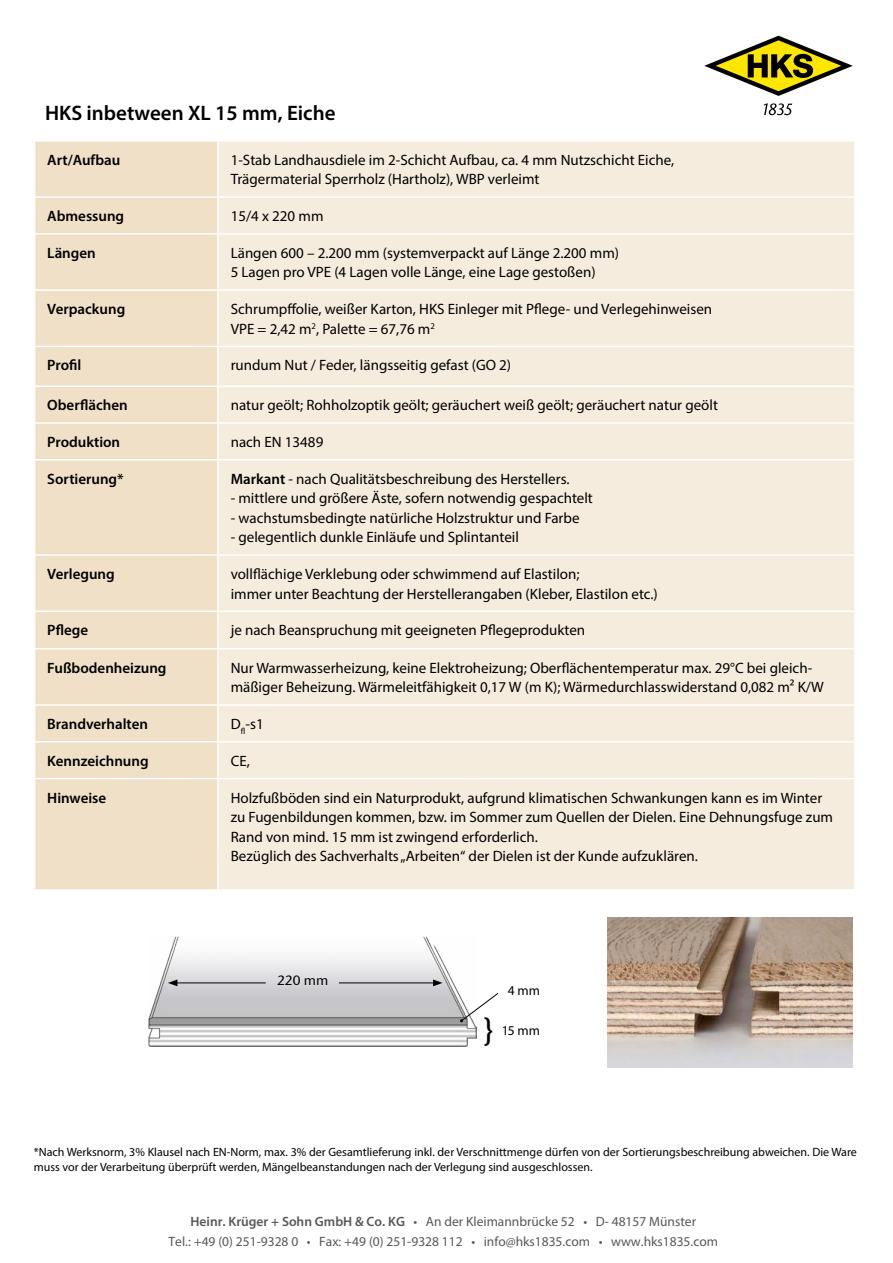
<style>
.page{position:relative;width:893px;height:1263px;background:#fff}
.page>*{position:absolute;margin:0;border:0;box-sizing:border-box;transform-origin:0 0}
.t1{font:500 30.75px "Stone Sans ITC";color:#000}
.t2{font:600 21px "Myriad Pro";color:#000}
.t3{font:15px/19.5px "Myriad Pro";color:#000}
.t4{font:600 15px "Myriad Pro";color:#000}
.t5{font:13.5px/19.5px "Myriad Pro";color:#575756;text-align:center}
.t6{font:13.5px "Myriad Pro";color:#000}
.t7{font:500 13.5px "Stone Sans ITC";color:#000}
.t8{font:12px/14.4px "Myriad Pro";color:#000}
.s1{font-weight:600}
</style>
<div class="page">
<div style="left:35px;top:142px;width:182px;height:747px;background:#efe0c7"></div>
<div style="left:219px;top:142px;width:635px;height:747px;background:#f6ecde"></div>
<hr style="left:34px;top:196px;width:184px;height:2px;background:#fff">
<hr style="left:218px;top:196px;width:638px;height:2px;background:#fff">
<hr style="left:34px;top:233px;width:184px;height:2px;background:#fff">
<hr style="left:218px;top:233px;width:638px;height:2px;background:#fff">
<hr style="left:34px;top:289px;width:184px;height:2px;background:#fff">
<hr style="left:218px;top:289px;width:638px;height:2px;background:#fff">
<hr style="left:34px;top:346px;width:184px;height:1px;background:#fff">
<hr style="left:218px;top:346px;width:638px;height:1px;background:#fff">
<hr style="left:34px;top:385px;width:184px;height:2px;background:#fff">
<hr style="left:218px;top:385px;width:638px;height:2px;background:#fff">
<hr style="left:34px;top:422px;width:184px;height:2px;background:#fff">
<hr style="left:218px;top:422px;width:638px;height:2px;background:#fff">
<hr style="left:34px;top:459px;width:184px;height:1px;background:#fff">
<hr style="left:218px;top:459px;width:638px;height:1px;background:#fff">
<hr style="left:34px;top:554px;width:184px;height:2px;background:#fff">
<hr style="left:218px;top:554px;width:638px;height:2px;background:#fff">
<hr style="left:34px;top:610px;width:184px;height:2px;background:#fff">
<hr style="left:218px;top:610px;width:638px;height:2px;background:#fff">
<hr style="left:34px;top:648px;width:184px;height:1px;background:#fff">
<hr style="left:218px;top:648px;width:638px;height:1px;background:#fff">
<hr style="left:34px;top:704px;width:184px;height:2px;background:#fff">
<hr style="left:218px;top:704px;width:638px;height:2px;background:#fff">
<hr style="left:34px;top:741px;width:184px;height:1px;background:#fff">
<hr style="left:218px;top:741px;width:638px;height:1px;background:#fff">
<hr style="left:34px;top:778px;width:184px;height:1px;background:#fff">
<hr style="left:218px;top:778px;width:638px;height:1px;background:#fff">
<svg style="left:704px;top:36px;width:149px;height:60px"></svg>
<svg style="left:764px;top:103px;width:28px;height:12px"></svg>
<img style="left:608px;top:917px;width:245px;height:151px">
<img style="left:149px;top:937px;width:328px;height:109px">
<svg style="left:460px;top:992px;width:39px;height:30px"></svg>
<hr style="left:339px;top:982px;width:96px;height:1px;background:#000">
<svg style="left:433px;top:979px;width:9px;height:7px"></svg>
<hr style="left:175px;top:982px;width:91px;height:1px;background:#000">
<svg style="left:168px;top:979px;width:9px;height:7px"></svg>
<h2 class="t2" style="left:45px;top:100px;width:292px">HKS inbetween XL 15 mm, Eiche</h2>
<p class="t4" style="left:47px;top:150px;width:75px">Art/Aufbau</p>
<p class="t3" style="left:231px;top:150px;width:445px">1-Stab Landhausdiele im 2-Schicht Aufbau, ca. 4 mm Nutzschicht Eiche,<br>Trägermaterial Sperrholz (Hartholz), WBP verleimt</p>
<p class="t4" style="left:47px;top:207px;width:78px">Abmessung</p>
<p class="t3" style="left:231px;top:206px;width:94px">15/4 x 220 mm</p>
<p class="t4" style="left:47px;top:243px;width:50px">Längen</p>
<p class="t3" style="left:231px;top:243px;width:390px">Längen 600 – 2.200 mm (systemverpackt auf Länge 2.200 mm)<br>5 Lagen pro VPE (4 Lagen volle Länge, eine Lage gestoßen)</p>
<p class="t4" style="left:47px;top:300px;width:79px">Verpackung</p>
<p class="t3" style="left:231px;top:299px;width:483px">Schrumpffolie, weißer Karton, HKS Einleger mit Pflege- und Verlegehinweisen<br>VPE = 2,42 m<sup>2</sup>, Palette = 67,76 m<sup>2</sup></p>
<p class="t4" style="left:47px;top:356px;width:36px">Profil</p>
<p class="t3" style="left:231px;top:355px;width:282px">rundum Nut / Feder, längsseitig gefast (GO 2)</p>
<p class="t4" style="left:47px;top:396px;width:82px">Oberflächen</p>
<p class="t3" style="left:231px;top:395px;width:489px">natur geölt; Rohholzoptik geölt; geräuchert weiß geölt; geräuchert natur geölt</p>
<p class="t4" style="left:47px;top:432px;width:74px">Produktion</p>
<p class="t3" style="left:231px;top:432px;width:94px">nach EN 13489</p>
<p class="t4" style="left:47px;top:469px;width:78px">Sortierung*</p>
<p class="t3" style="left:231px;top:469px;width:340px"><span class="s1">Markant</span> - nach Qualitätsbeschreibung des Herstellers.</p>
<p class="t3" style="left:231px;top:488px;width:364px">- mittlere und größere Äste, sofern notwendig gespachtelt</p>
<p class="t3" style="left:231px;top:508px;width:350px">- wachstumsbedingte natürliche Holzstruktur und Farbe</p>
<p class="t3" style="left:231px;top:527px;width:290px">- gelegentlich dunkle Einläufe und Splintanteil</p>
<p class="t4" style="left:47px;top:564px;width:69px">Verlegung</p>
<p class="t3" style="left:231px;top:564px;width:429px">vollflächige Verklebung oder schwimmend auf Elastilon;<br>immer unter Beachtung der Herstellerangaben (Kleber, Elastilon etc.)</p>
<p class="t4" style="left:47px;top:621px;width:42px">Pflege</p>
<p class="t3" style="left:231px;top:620px;width:356px">je nach Beanspruchung mit geeigneten Pflegeprodukten</p>
<p class="t4" style="left:47px;top:658px;width:121px">Fußbodenheizung</p>
<p class="t3" style="left:231px;top:658px;width:595px">Nur Warmwasserheizung, keine Elektroheizung; Oberflächentemperatur max. 29°C bei gleich&shy;mäßiger Beheizung. Wärmeleitfähigkeit 0,17 W (m K); Wärmedurchlasswiderstand 0,082 m² K/W</p>
<p class="t4" style="left:47px;top:714px;width:102px">Brandverhalten</p>
<p class="t3" style="left:231px;top:714px;width:35px">D<sub>fl</sub>-s1</p>
<p class="t4" style="left:47px;top:751px;width:103px">Kennzeichnung</p>
<p class="t3" style="left:231px;top:751px;width:21px">CE,</p>
<p class="t4" style="left:47px;top:788px;width:60px">Hinweise</p>
<p class="t3" style="left:231px;top:787px;width:604px">Holzfußböden sind ein Naturprodukt, aufgrund klimatischen Schwankungen kann es im Winter zu Fugenbildungen kommen, bzw. im Sommer zum Quellen der Dielen. Eine Dehnungsfuge zum Rand von mind. 15 mm ist zwingend erforderlich.<br>Bezüglich des Sachverhalts „Arbeiten“ der Dielen ist der Kunde aufzuklären.</p>
<p class="t7" style="left:277px;top:972px;width:53px">220 mm</p>
<p class="t6" style="left:508px;top:982px;width:34px">4 mm</p>
<h1 class="t1" style="left:483px;top:1010px;width:13px">}</h1>
<p class="t6" style="left:502px;top:1022px;width:40px">15 mm</p>
<p class="t8" style="left:34px;top:1145px;width:824px">*Nach Werksnorm, 3% Klausel nach EN-Norm, max. 3% der Gesamtlieferung inkl. der Verschnittmenge dürfen von der Sortierungsbeschreibung abweichen. Die Ware muss vor der Verarbeitung überprüft werden, Mängelbeanstandungen nach der Verlegung sind ausgeschlossen.</p>
<p class="t5" style="left:169px;top:1212px;width:551px"><span class="s1">Heinr. Krüger + Sohn GmbH &amp; Co. KG</span> • An der Kleimannbrücke 52 • D- 48157 Münster<br>Tel.: +49 (0) 251-9328 0 • Fax: +49 (0) 251-9328 112 • info@hks1835.com • www.hks1835.com</p>
</div>
